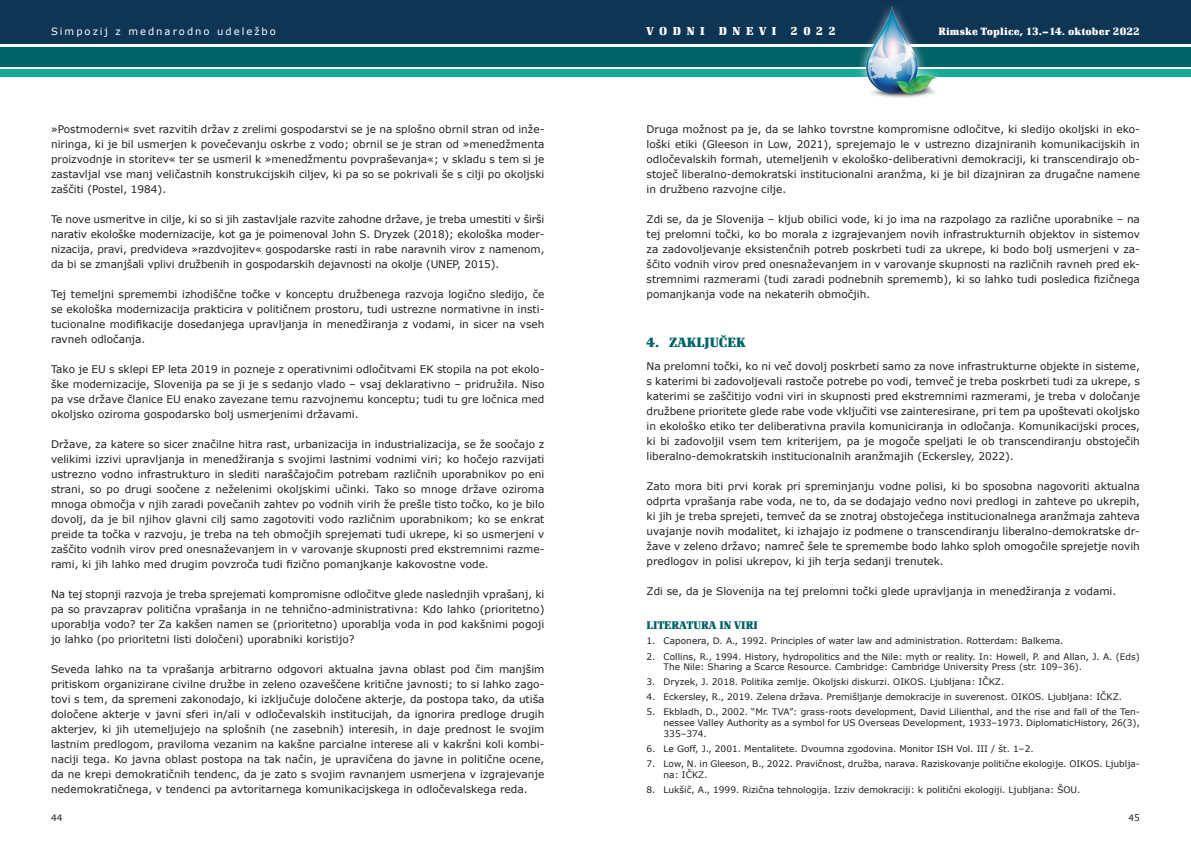
<style>
.page{position:relative;width:1191px;height:842px;background:#fff}
.page>*{position:absolute;margin:0;border:0;box-sizing:border-box;transform-origin:0 0}
.t1{font:700 14px "Renault TCE";color:#006367}
.t2{font:700 12px "Renault TCE";letter-spacing:.46em;color:#fff}
.t3{font:700 11.5px "Renault TCE";color:#006367}
.t4{font:700 11px "Renault TCE";letter-spacing:.01em;color:#fff}
.t5{font:10.5px/15px "Verdana";color:#231f20;text-align:justify}
.t6{font:10px "Verdana";letter-spacing:.2em;color:#fff}
.t7{font:9px/10.8px "Verdana";color:#231f20}
.t8{font:9px "Verdana";color:#231f20}
</style>
<div class="page">
<div style="left:0;top:0;width:1191px;height:44px;background:#0e3553"></div>
<div style="left:0;top:47px;width:1191px;height:20px;background:#006367"></div>
<div style="left:0;top:70px;width:1191px;height:7px;background:#17aa98"></div>
<div style="left:856px;top:0;width:90px;height:108px;background:#fff;opacity:.75"></div>
<img style="left:865px;top:7px;width:77px;height:92px">
<p class="t6" style="left:51px;top:25px;width:226px">Simpozij z mednarodno udeležbo</p>
<p class="t2" style="left:646px;top:25px;width:191px">VODNI DNEVI 2022</p>
<p class="t4" style="left:938px;top:25px;width:203px">Rimske Toplice, 13.–14. oktober 2022</p>
<p class="t5" style="left:51px;top:122px;width:495px">»Postmoderni« svet razvitih držav z zrelimi gospodarstvi se je na splošno obrnil stran od inže&shy;niringa, ki je bil usmerjen k povečevanju oskrbe z vodo; obrnil se je stran od »menedžmenta proizvodnje in storitev« ter se usmeril k »menedžmentu povpraševanja«; v skladu s tem si je zastavljal vse manj veličastnih konstrukcijskih ciljev, ki pa so se pokrivali še s cilji po okoljski zaščiti (Postel, 1984).</p>
<p class="t5" style="left:51px;top:212px;width:495px">Te nove usmeritve in cilje, ki so si jih zastavljale razvite zahodne države, je treba umestiti v širši narativ ekološke modernizacije, kot ga je poimenoval John S. Dryzek (2018); ekološka moder&shy;nizacija, pravi, predvideva »razdvojitev« gospodarske rasti in rabe naravnih virov z namenom, da bi se zmanjšali vplivi družbenih in gospodarskih dejavnosti na okolje (UNEP, 2015).</p>
<p class="t5" style="left:51px;top:287px;width:495px">Tej temeljni spremembi izhodiščne točke v konceptu družbenega razvoja logično sledijo, če se ekološka modernizacija prakticira v političnem prostoru, tudi ustrezne normativne in insti&shy;tucionalne modifikacije dosedanjega upravljanja in menedžiranja z vodami, in sicer na vseh ravneh odločanja.</p>
<p class="t5" style="left:51px;top:362px;width:495px">Tako je EU s sklepi EP leta 2019 in pozneje z operativnimi odločitvami EK stopila na pot ekolo&shy;ške modernizacije, Slovenija pa se ji je s sedanjo vlado – vsaj deklarativno – pridružila. Niso pa vse države članice EU enako zavezane temu razvojnemu konceptu; tudi tu gre ločnica med okoljsko oziroma gospodarsko bolj usmerjenimi državami.</p>
<p class="t5" style="left:51px;top:437px;width:495px">Države, za katere so sicer značilne hitra rast, urbanizacija in industrializacija, se že soočajo z velikimi izzivi upravljanja in menedžiranja s svojimi lastnimi vodnimi viri; ko hočejo razvijati ustrezno vodno infrastrukturo in slediti naraščajočim potrebam različnih uporabnikov po eni strani, so po drugi soočene z neželenimi okoljskimi učinki. Tako so mnoge države oziroma mnoga območja v njih zaradi povečanih zahtev po vodnih virih že prešle tisto točko, ko je bilo dovolj, da je bil njihov glavni cilj samo zagotoviti vodo različnim uporabnikom; ko se enkrat preide ta točka v razvoju, je treba na teh območjih sprejemati tudi ukrepe, ki so usmerjeni v zaščito vodnih virov pred onesnaževanjem in v varovanje skupnosti pred ekstremnimi razme&shy;rami, ki jih lahko med drugim povzroča tudi fizično pomanjkanje kakovostne vode.</p>
<p class="t5" style="left:51px;top:587px;width:495px">Na tej stopnji razvoja je treba sprejemati kompromisne odločitve glede naslednjih vprašanj, ki pa so pravzaprav politična vprašanja in ne tehnično-administrativna: Kdo lahko (prioritetno) uporablja vodo? ter Za kakšen namen se (prioritetno) uporablja voda in pod kakšnimi pogoji jo lahko (po prioritetni listi določeni) uporabniki koristijo?</p>
<p class="t5" style="left:51px;top:662px;width:495px">Seveda lahko na ta vprašanja arbitrarno odgovori aktualna javna oblast pod čim manjšim pritiskom organizirane civilne družbe in zeleno ozaveščene kritične javnosti; to si lahko zago&shy;tovi s tem, da spremeni zakonodajo, ki izključuje določene akterje, da postopa tako, da utiša določene akterje v javni sferi in/ali v odločevalskih institucijah, da ignorira predloge drugih akterjev, ki jih utemeljujejo na splošnih (ne zasebnih) interesih, in daje prednost le svojim lastnim predlogom, praviloma vezanim na kakšne parcialne interese ali v kakršni koli kombi&shy;naciji tega. Ko javna oblast postopa na tak način, je upravičena do javne in politične ocene, da ne krepi demokratičnih tendenc, da je zato s svojim ravnanjem usmerjena v izgrajevanje nedemokratičnega, v tendenci pa avtoritarnega komunikacijskega in odločevalskega reda.</p>
<p class="t5" style="left:646px;top:122px;width:495px">Druga možnost pa je, da se lahko tovrstne kompromisne odločitve, ki sledijo okoljski in eko&shy;loški etiki (Gleeson in Low, 2021), sprejemajo le v ustrezno dizajniranih komunikacijskih in odločevalskih formah, utemeljenih v ekološko-deliberativni demokraciji, ki transcendirajo ob&shy;stoječ liberalno-demokratski institucionalni aranžma, ki je bil dizajniran za drugačne namene in družbeno razvojne cilje.</p>
<p class="t5" style="left:646px;top:212px;width:495px">Zdi se, da je Slovenija – kljub obilici vode, ki jo ima na razpolago za različne uporabnike – na tej prelomni točki, ko bo morala z izgrajevanjem novih infrastrukturnih objektov in sistemov za zadovoljevanje eksistenčnih potreb poskrbeti tudi za ukrepe, ki bodo bolj usmerjeni v za&shy;ščito vodnih virov pred onesnaževanjem in v varovanje skupnosti na različnih ravneh pred ek&shy;stremnimi razmerami (tudi zaradi podnebnih sprememb), ki so lahko tudi posledica fizičnega pomanjkanja vode na nekaterih območjih.</p>
<h1 class="t1" style="left:646px;top:334px;width:101px">4. ZAKLJUČEK</h1>
<p class="t5" style="left:646px;top:359px;width:495px">Na prelomni točki, ko ni več dovolj poskrbeti samo za nove infrastrukturne objekte in sisteme, s katerimi bi zadovoljevali rastoče potrebe po vodi, temveč je treba poskrbeti tudi za ukrepe, s katerimi se zaščitijo vodni viri in skupnosti pred ekstremnimi razmerami, je treba v določanje družbene prioritete glede rabe vode vključiti vse zainteresirane, pri tem pa upoštevati okoljsko in ekološko etiko ter deliberativna pravila komuniciranja in odločanja. Komunikacijski proces, ki bi zadovoljil vsem tem kriterijem, pa je mogoče speljati le ob transcendiranju obstoječih liberalno-demokratskih institucionalnih aranžmajih (Eckersley, 2022).</p>
<p class="t5" style="left:646px;top:479px;width:495px">Zato mora biti prvi korak pri spreminjanju vodne polisi, ki bo sposobna nagovoriti aktualna odprta vprašanja rabe voda, ne to, da se dodajajo vedno novi predlogi in zahteve po ukrepih, ki jih je treba sprejeti, temveč da se znotraj obstoječega institucionalnega aranžmaja zahteva uvajanje novih modalitet, ki izhajajo iz podmene o transcendiranju liberalno-demokratske dr&shy;žave v zeleno državo; namreč šele te spremembe bodo lahko sploh omogočile sprejetje novih predlogov in polisi ukrepov, ki jih terja sedanji trenutek.</p>
<p class="t5" style="left:646px;top:584px;width:471px">Zdi se, da je Slovenija na tej prelomni točki glede upravljanja in menedžiranja z vodami.</p>
<p class="t3" style="left:646px;top:619px;width:113px">LITERATURA IN VIRI</p>
<p class="t7" style="left:646px;top:636px;width:418px">1. Caponera, D. A., 1992. Principles of water law and administration. Rotterdam: Balkema.</p>
<p class="t7" style="left:663px;top:651px;width:478px;text-indent:-17px">2. Collins, R., 1994. History, hydropolitics and the Nile: myth or reality. In: Howell, P. and Allan, J. A. (Eds)<br>The Nile: Sharing a Scarce Resource. Cambridge: Cambridge University Press (str. 109–36).</p>
<p class="t7" style="left:646px;top:677px;width:359px">3. Dryzek, J. 2018. Politika zemlje. Okoljski diskurzi. OIKOS. Ljubljana: IČKZ.</p>
<p class="t7" style="left:646px;top:692px;width:477px">4. Eckersley, R., 2019. Zelena država. Premišljanje demokracije in suverenost. OIKOS. Ljubljana: IČKZ.</p>
<p class="t7" style="left:663px;top:707px;width:478px;text-align:justify;text-indent:-17px">5. Ekbladh, D., 2002. “Mr. TVA”: grass-roots development, David Lilienthal, and the rise and fall of the Ten&shy;nessee Valley Authority as a symbol for US Overseas Development, 1933–1973. DiplomaticHistory, 26(3), 335–374.</p>
<p class="t7" style="left:646px;top:743px;width:388px">6. Le Goff, J., 2001. Mentalitete. Dvoumna zgodovina. Monitor ISH Vol. III / št. 1–2.</p>
<p class="t7" style="left:663px;top:759px;width:478px;text-indent:-17px">7. Low, N. in Gleeson, B., 2022. Pravičnost, družba, narava. Raziskovanje politične ekologije. OIKOS. Ljublja&shy;na: IČKZ.</p>
<p class="t7" style="left:646px;top:784px;width:435px">8. Lukšič, A., 1999. Rizična tehnologija. Izziv demokraciji: k politični ekologiji. Ljubljana: ŠOU.</p>
<p class="t8" style="left:51px;top:811px;width:13px">44</p>
<p class="t8" style="left:1128px;top:811px;width:13px">45</p>
</div>
